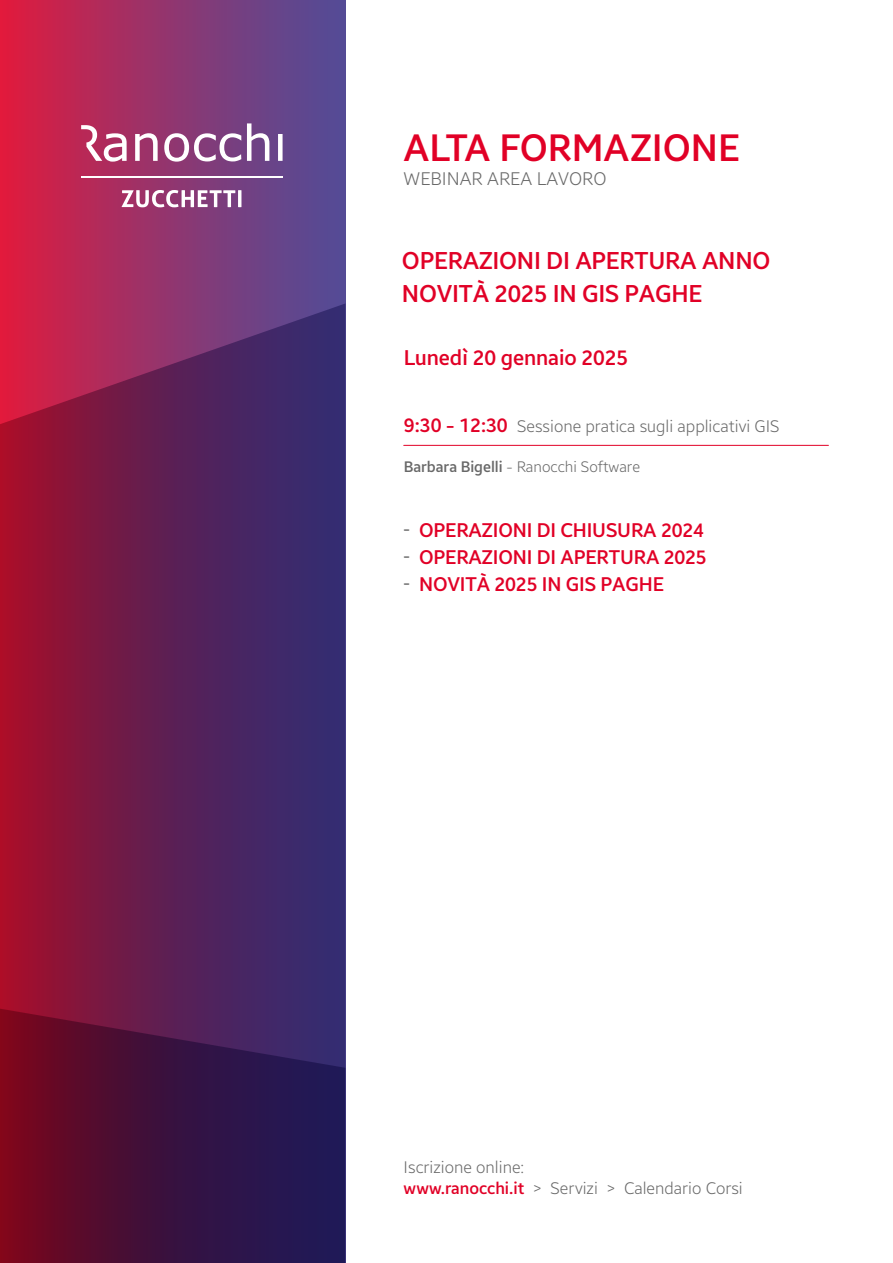
<style>
.page{position:relative;width:893px;height:1263px;background:#fff}
.page>*{position:absolute;margin:0;border:0;box-sizing:border-box;transform-origin:0 0}
.t1{font:500 37.65px "Breeze Sans";color:#e10026}
.t2{font:500 24px/33px "Breeze Sans";letter-spacing:-.01em;color:#e10026}
.t3{font:500 21px "Breeze Sans";letter-spacing:-.005em;color:#e10026}
.t4{font:500 19.5px/27px "Breeze Sans";letter-spacing:-.01em;color:#e10026}
.t5{font:300 18px "Breeze Sans";color:#686868}
.t6{font:300 16.5px/21px "Breeze Sans";color:#686868}
.t7{font:300 15px "Breeze Sans";color:#686868}
.t8{font:500 15px/27px "Breeze Sans";color:#686868;text-align:justify}
.s1{font-weight:500;font-size:19.5px;color:#e10026}
.s2{font-weight:500}
.s3{font-weight:500;color:#e10026}
</style>
<div class="page">
<div style="left:0;top:0;width:345px;height:1263px;background:linear-gradient(to right,#dd1c40,#4b4f9c)"></div>
<svg style="left:0;top:303px;width:345px;height:706px;background:#6a1f52"></svg>
<svg style="left:0;top:1009px;width:345px;height:254px;background:#45123e"></svg>
<hr style="left:404px;top:445px;width:424px;height:1px;background:#e10026">
<svg style="left:122px;top:190px;width:119px;height:17px"></svg>
<hr style="left:81px;top:177px;width:202px;height:1px;background:#fff">
<svg style="left:81px;top:123px;width:202px;height:39px"></svg>
<h1 class="t1" style="left:404px;top:123px;width:338px">ALTA FORMAZIONE</h1>
<p class="t5" style="left:404px;top:167px;width:204px">WEBINAR AREA LAVORO</p>
<h2 class="t2" style="left:402px;top:243px;width:370px">OPERAZIONI DI APERTURA ANNO<br>NOVITÀ 2025 IN GIS PAGHE</h2>
<p class="t3" style="left:404px;top:344px;width:226px">Lunedì 20 gennaio 2025</p>
<p class="t6" style="left:404px;top:416px;width:377px"><span class="s1">9:30 - 12:30</span> Sessione pratica sugli applicativi GIS</p>
<p class="t7" style="left:404px;top:456px;width:238px"><span class="s2">Barbara Bigelli</span> - Ranocchi Software</p>
<p class="t8" style="left:404px;top:515px;width:8px">- - -</p>
<p class="t4" style="left:419px;top:517px;width:289px">OPERAZIONI DI CHIUSURA 2024<br>OPERAZIONI DI APERTURA 2025<br>NOVITÀ 2025 IN GIS PAGHE</p>
<p class="t6" style="left:404px;top:1156px;width:341px">Iscrizione online:<br><span class="s3">www.ranocchi.it</span> &gt; Servizi &gt; Calendario Corsi</p>
</div>
